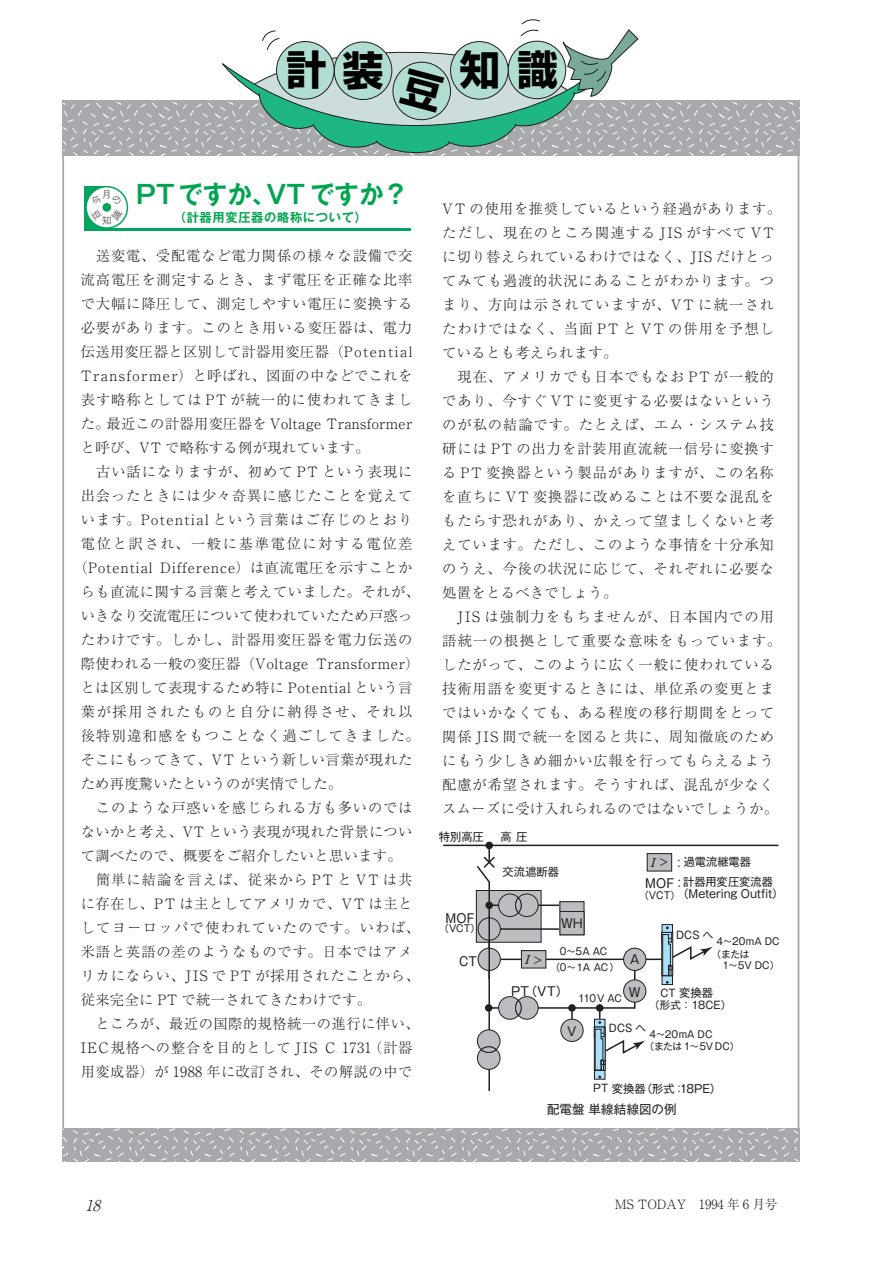
<style>
.page{position:relative;width:893px;height:1263px;background:#fff}
.page>*{position:absolute;margin:0;border:0;box-sizing:border-box;transform-origin:0 0}
.t1{font:700 40.65px "Shin Go";color:#000}
.大見出し青{font:700 25.5px "Gothic MB101 Pro De";color:#00a54f;scale:.96 1}
.t2{font:italic 300 15px "Ryumin Pro";color:#231f20}
.本文{font:300 14.25px/24px "Ryumin Pro";letter-spacing:.06em;color:#231f20;text-align:justify}
.本文-2{font:300 14.25px/24px "Ryumin Pro";letter-spacing:.035em;color:#231f20}
.本文-3{font:300 14.25px "Ryumin Pro";letter-spacing:.02em;color:#231f20}
.本文-4{font:300 14.25px "Ryumin Pro";letter-spacing:.085em;color:#231f20}
.本文-5{font:300 14.25px "Ryumin Pro";letter-spacing:.04em;color:#231f20}
.本文-6{font:300 14.25px "Ryumin Pro";letter-spacing:.01em;color:#231f20}
.本文-7{font:300 14.25px "Ryumin Pro";letter-spacing:.09em;color:#231f20}
.本文-8{font:300 14.25px "Ryumin Pro";letter-spacing:.12em;color:#231f20}
.本文-9{font:300 14.25px "Ryumin Pro";letter-spacing:.115em;color:#231f20}
.t3{font:300 12.75px "Ryumin Pro";letter-spacing:-.01em;color:#231f20}
.t4{font:12.45px "Gothic MB101 Pro";letter-spacing:.015em;color:#231f20}
.t5{font:500 12.45px "Ryumin Pro";color:#231f20}
.青文字見出し{font:700 12.3px "Gothic MB101 Pro De";letter-spacing:.05em;color:#00a54f}
.t6{font:11.25px "Gothic MB101 Pro";letter-spacing:-.005em;color:#231f20}
.t7{font:10.5px "Gothic MB101 Pro";letter-spacing:.02em;color:#231f20}
.t8{font:9.75px/10.8px "Gothic MB101 Pro";letter-spacing:-.005em;color:#231f20}
.t9{font:500 9.6px "Gothic BBB";color:#636366}
.s1{font-weight:400;font-size:13.5px}
.s2{font-family:"Ryumin Pro";font-weight:500;font-size:12.45px}
.s3{font-family:"Ryumin Pro";font-size:13.5px}
.s4{font-size:12.45px}
.s5{font-size:10.5px}
</style>
<div class="page">
<svg style="left:63px;top:101px;width:737px;height:55px;background:#adaeb1"></svg>
<svg style="left:62px;top:1128px;width:737px;height:34px;background:#adaeb2"></svg>
<hr style="left:62px;top:156px;width:2px;height:972px;background:#a8a9ad">
<hr style="left:798px;top:156px;width:1px;height:972px;background:#a8a9ad">
<div style="left:85px;top:186px;width:23px;height:42px;background:#00a65d"></div>
<hr style="left:85px;top:228px;width:326px;height:2px;background:#00a65d">
<div style="left:86px;top:187px;width:41px;height:41px;background:#fff;border-radius:50%"></div>
<div style="left:85px;top:186px;width:43px;height:43px;border:1px solid #00a65d;border-radius:50%"></div>
<div style="left:102px;top:203px;width:9px;height:9px;background:#00a65d;border-radius:50%"></div>
<svg style="left:571px;top:1012px;width:2px;height:7px"></svg>
<hr style="left:634px;top:953px;width:1px;height:56px;background:#231f20">
<hr style="left:489px;top:1007px;width:146px;height:2px;background:#231f20">
<hr style="left:489px;top:958px;width:180px;height:2px;background:#231f20">
<hr style="left:489px;top:928px;width:84px;height:2px;background:#231f20">
<hr style="left:489px;top:904px;width:84px;height:2px;background:#231f20">
<hr style="left:443px;top:845px;width:335px;height:1px;background:#231f20">
<div style="left:647px;top:854px;width:25px;height:17px;background:#bcbdc0"></div>
<div style="left:647px;top:853px;width:25px;height:18px;border:1px solid #231f20"></div>
<div style="left:521px;top:950px;width:25px;height:18px;background:#bcbdc0"></div>
<div style="left:521px;top:950px;width:25px;height:18px;border:1px solid #231f20"></div>
<div style="left:560px;top:902px;width:24px;height:33px;background:#bcbdc0"></div>
<div style="left:560px;top:901px;width:24px;height:34px;border:1px solid #231f20"></div>
<div style="left:560px;top:911px;width:24px;height:24px;border:1px solid #231f20"></div>
<div style="left:561px;top:1019px;width:22px;height:22px;background:#bcbdc0;border-radius:50%"></div>
<div style="left:560px;top:1019px;width:23px;height:23px;border:1px solid #231f20;border-radius:50%"></div>
<div style="left:624px;top:980px;width:22px;height:22px;background:#bcbdc0;border-radius:50%"></div>
<div style="left:623px;top:979px;width:23px;height:23px;border:1px solid #231f20;border-radius:50%"></div>
<div style="left:624px;top:948px;width:22px;height:22px;background:#bcbdc0;border-radius:50%"></div>
<div style="left:623px;top:948px;width:23px;height:23px;border:1px solid #231f20;border-radius:50%"></div>
<div style="left:568px;top:1004px;width:8px;height:8px;background:#231f20;border-radius:50%"></div>
<div style="left:596px;top:1004px;width:7px;height:8px;background:#231f20;border-radius:50%"></div>
<div style="left:485px;top:842px;width:8px;height:7px;background:#231f20;border-radius:50%"></div>
<div style="left:594px;top:1019px;width:11px;height:60px;border:1px solid #231f20"></div>
<div style="left:662px;top:924px;width:11px;height:61px;border:1px solid #231f20"></div>
<div style="left:661px;top:932px;width:12px;height:44px;border:1px solid #231f20"></div>
<div style="left:661px;top:932px;width:11px;height:10px;border:1px solid #231f20"></div>
<svg style="left:662px;top:926px;width:51px;height:58px"></svg>
<svg style="left:594px;top:1009px;width:51px;height:69px"></svg>
<svg style="left:475px;top:848px;width:64px;height:243px"></svg>
<svg style="left:222px;top:19px;width:417px;height:137px"></svg>
<svg style="left:90px;top:194px;width:13px;height:26px"></svg>
<h1 class="t1" style="left:286px;top:43px;width:99px">計装</h1>
<h1 class="t1" style="left:460px;top:42px;width:100px">知識</h1>
<p class="t9" style="left:102px;top:189px;width:9px">月</p>
<p class="t9" style="left:102px;top:214px;width:10px">知</p>
<p class="大見出し青" style="left:136px;top:173px;width:285px">PTですか、VT ですか？</p>
<p class="青文字見出し" style="left:174px;top:207px;width:195px">（計器用変圧器の略称について）</p>
<p class="本文" style="left:81px;top:243px;width:333px">　送変電、受配電など電力関係の様々な設備で交流高電圧を測定するとき、まず電圧を正確な比率で大幅に降圧して、測定しやすい電圧に変換する必要があります。このとき用いる変圧器は、電力伝送用変圧器と区別して計器用変圧器（Potential Transformer）と呼ばれ、図面の中などでこれを表す略称としては PT が統一的に使われてきました。最近この計器用変圧器を Voltage Transformerと呼び、VT で略称する例が現れています。</p>
<p class="本文" style="left:81px;top:459px;width:333px">　古い話になりますが、初めて PT という表現に</p>
<p class="本文" style="left:81px;top:483px;width:333px">出会ったときには少々奇異に感じたことを覚えて</p>
<p class="本文-4" style="left:81px;top:509px;width:333px">います。Potential という言葉はご存じのとおり</p>
<p class="本文-8" style="left:81px;top:533px;width:333px">電位と訳され、一般に基準電位に対する電位差</p>
<p class="本文" style="left:74px;top:555px;width:340px">（Potential Difference）は直流電圧を示すことか</p>
<p class="本文-5" style="left:81px;top:581px;width:340px">らも直流に関する言葉と考えていました。それが、</p>
<p class="本文-6" style="left:81px;top:605px;width:333px">いきなり交流電圧について使われていたため戸惑っ</p>
<p class="本文" style="left:81px;top:627px;width:333px">たわけです。しかし、計器用変圧器を電力伝送の</p>
<p class="本文" style="left:81px;top:651px;width:340px">際使われる一般の変圧器（Voltage Transformer）</p>
<p class="本文-3" style="left:81px;top:677px;width:333px">とは区別して表現するため特に Potential という言</p>
<p class="本文-9" style="left:81px;top:701px;width:333px">葉が採用されたものと自分に納得させ、それ以</p>
<p class="本文-7" style="left:81px;top:725px;width:340px">後特別違和感をもつことなく過ごしてきました。</p>
<p class="本文-3" style="left:81px;top:749px;width:333px">そこにもってきて、VT という新しい言葉が現れた</p>
<p class="本文-3" style="left:81px;top:773px;width:263px">ため再度驚いたというのが実情でした。</p>
<p class="本文" style="left:81px;top:795px;width:333px">　このような戸惑いを感じられる方も多いのではないかと考え、VT という表現が現れた背景について調べたので、概要をご紹介したいと思います。</p>
<p class="本文" style="left:81px;top:867px;width:340px;text-align:left">　簡単に結論を言えば、従来から PT と VT は共に存在し、PT は主としてアメリカで、VT は主としてヨーロッパで使われていたのです。いわば、米語と英語の差のようなものです。日本ではアメリカにならい、JIS で PT が採用されたことから、従来完全に PT で統一されてきたわけです。</p>
<p class="本文-2" style="left:81px;top:1011px;width:340px">　ところが、最近の国際的規格統一の進行に伴い、<br>IEC規格への整合を目的として JIS C 1731（計器用変成器）が 1988 年に改訂され、その解説の中で</p>
<p class="本文" style="left:442px;top:195px;width:340px;text-align:left">VT の使用を推奨しているという経過があります。ただし、現在のところ関連する JIS がすべて VTに切り替えられているわけではなく、JIS だけとってみても過渡的状況にあることがわかります。つまり、方向は示されていますが、VT に統一されたわけではなく、当面 PT と VT の併用を予想しているとも考えられます。</p>
<p class="本文" style="left:442px;top:363px;width:333px">　現在、アメリカでも日本でもなお PT が一般的であり、今すぐ VT に変更する必要はないというのが私の結論です。たとえば、エム･システム技研には PT の出力を計装用直流統一信号に変換する PT 変換器という製品がありますが、この名称を直ちに VT 変換器に改めることは不要な混乱をもたらす恐れがあり、かえって望ましくないと考えています。ただし、このような事情を十分承知のうえ、今後の状況に応じて、それぞれに必要な処置をとるべきでしょう。</p>
<p class="本文" style="left:442px;top:603px;width:340px;text-align:left">　JIS は強制力をもちませんが、日本国内での用語統一の根拠として重要な意味をもっています。したがって、このように広く一般に使われている技術用語を変更するときには、単位系の変更とまではいかなくても、ある程度の移行期間をとって関係 JIS 間で統一を図ると共に、周知徹底のためにもう少しきめ細かい広報を行ってもらえるよう配慮が希望されます。そうすれば、混乱が少なくスムーズに受け入れられるのではないでしょうか。</p>
<p class="t6" style="left:439px;top:827px;width:46px">特別高圧</p>
<p class="t6" style="left:500px;top:827px;width:28px">高 圧</p>
<p class="t6" style="left:503px;top:862px;width:58px">交流遮断器</p>
<p class="t4" style="left:446px;top:908px;width:31px">MOF</p>
<p class="t4" style="left:459px;top:951px;width:19px">CT</p>
<p class="t8" style="left:439px;top:922px;width:42px">（VCT）</p>
<p class="t5" style="left:525px;top:950px;width:19px">I<span class="s1">&gt;</span></p>
<p class="t4" style="left:561px;top:913px;width:23px">WH</p>
<p class="t8" style="left:560px;top:945px;width:49px">0～5A AC</p>
<p class="t8" style="left:550px;top:960px;width:70px">（0～1A AC ）</p>
<p class="t6" style="left:651px;top:853px;width:102px"><span class="s2">I</span> <span class="s3">&gt;</span> <span class="s4">：</span>過電流継電器</p>
<p class="t6" style="left:678px;top:885px;width:107px">（Metering Outfit）</p>
<p class="t6" style="left:645px;top:873px;width:129px"><span class="s4">MOF：</span>計器用変圧変流器</p>
<p class="t8" style="left:639px;top:889px;width:42px">（VCT）</p>
<p class="t4" style="left:630px;top:949px;width:11px">A</p>
<p class="t7" style="left:676px;top:926px;width:39px">DCS へ</p>
<p class="t8" style="left:716px;top:934px;width:65px">4～20mA DC</p>
<p class="t8" style="left:722px;top:947px;width:58px;text-indent:-11px">（または<br>1～5V DC）</p>
<p class="t4" style="left:511px;top:981px;width:58px">PT（VT）</p>
<p class="t4" style="left:629px;top:981px;width:13px">W</p>
<p class="t8" style="left:578px;top:991px;width:45px">110V AC</p>
<p class="t6" style="left:660px;top:984px;width:54px"><span class="s5">CT</span> 変換器</p>
<p class="t7" style="left:649px;top:996px;width:84px">（形式：18CE）</p>
<p class="t4" style="left:567px;top:1021px;width:11px">V</p>
<p class="t7" style="left:609px;top:1019px;width:39px">DCS へ</p>
<p class="t8" style="left:649px;top:1028px;width:65px">4～20mA DC</p>
<p class="t8" style="left:644px;top:1040px;width:97px">（または 1～5V DC）</p>
<p class="t6" style="left:593px;top:1079px;width:130px"><span class="s5">PT</span> 変換器（形式：18PE）</p>
<p class="t4" style="left:547px;top:1099px;width:131px">配電盤 単線結線図の例</p>
<p class="t2" style="left:85px;top:1194px;width:22px">18</p>
<p class="t3" style="left:615px;top:1194px;width:164px">MS TODAY　1994 年 6 月号</p>
</div>
